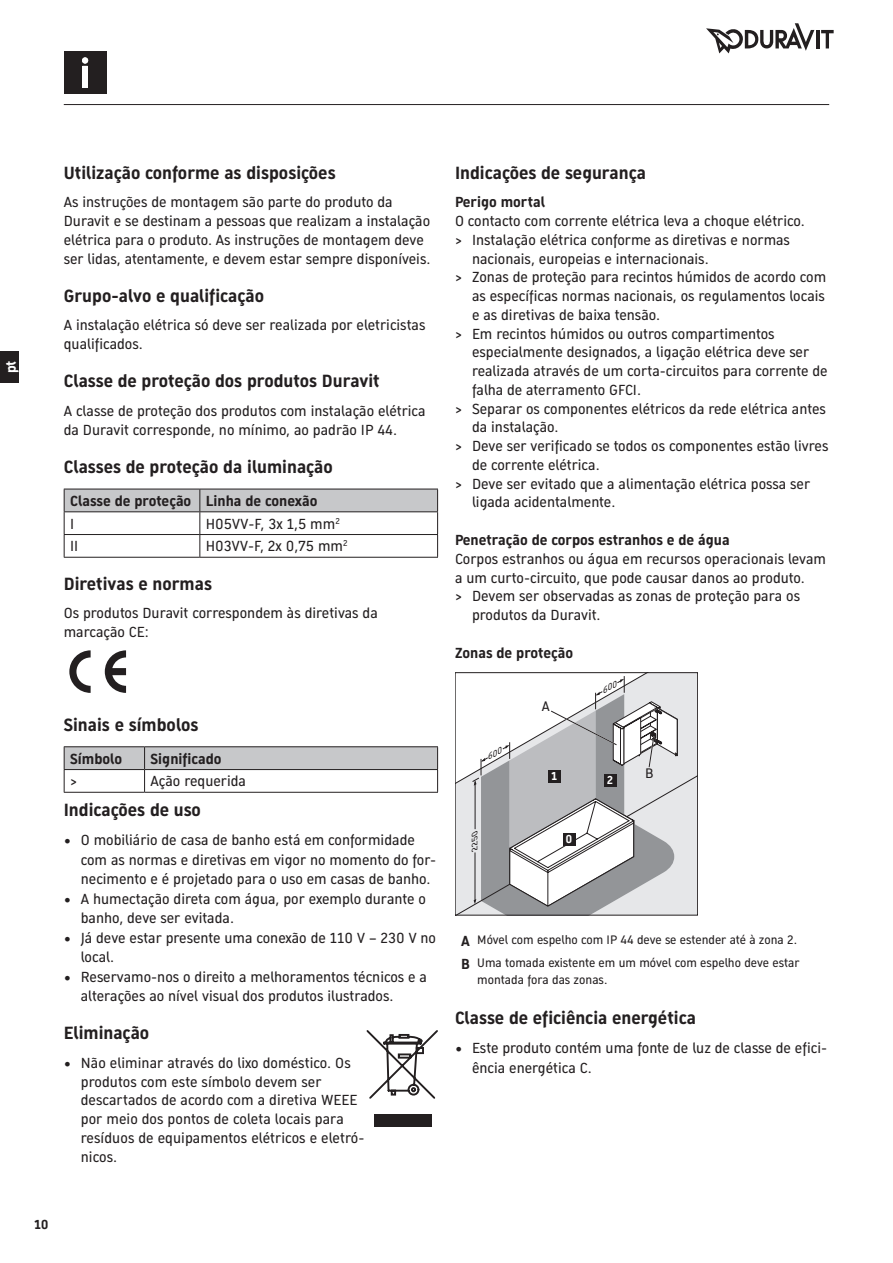
<style>
.page{position:relative;width:893px;height:1263px;background:#fff}
.page>*{position:absolute;margin:0;border:0;box-sizing:border-box;transform-origin:0 0}
.t1{font:700 17.25px "Dura Sans 2014 c";color:#231f20}
.t2{font:14.25px/18.8px "Dura Sans 2014 c";color:#231f20}
.t3{font:700 14.25px "Dura Sans 2014 c";color:#231f20}
.t4{font:13.5px "Dura Sans 2014 c";color:#231f20}
.t5{font:700 13.5px "Dura Sans 2014 c";color:#fff}
.t6{font:700 12.75px "Dura Sans 2014 c";color:#231f20}
.t7{font:12px/22.8px "Dura Sans 2014 c";color:#231f20}
.t8{font:700 11.25px "Dura Sans 2014 c";color:#fff}
.t9{font:italic 7.8px "Dura Sans 2014 c";color:#231f20;scale:1.15 1}
.s1{font-family:"Dura Sans 110211"}
.s2{font-weight:700;font-size:14.25px}
</style>
<div class="page">
<hr style="left:64px;top:557px;width:136px;height:1px;background:#231f20">
<hr style="left:200px;top:557px;width:238px;height:1px;background:#231f20">
<svg style="left:64px;top:489px;width:374px;height:68px"></svg>
<hr style="left:64px;top:511px;width:136px;height:1px;background:#231f20">
<hr style="left:200px;top:511px;width:238px;height:1px;background:#231f20">
<svg style="left:69px;top:650px;width:22px;height:43px"></svg>
<svg style="left:105px;top:650px;width:21px;height:43px"></svg>
<hr style="left:64px;top:792px;width:81px;height:1px;background:#231f20">
<hr style="left:145px;top:792px;width:293px;height:1px;background:#231f20">
<hr style="left:64px;top:746px;width:81px;height:1px;background:#231f20">
<hr style="left:145px;top:746px;width:293px;height:1px;background:#231f20">
<svg style="left:64px;top:747px;width:374px;height:45px"></svg>
<hr style="left:64px;top:769px;width:81px;height:1px;background:#231f20">
<hr style="left:145px;top:769px;width:293px;height:1px;background:#231f20">
<div style="left:640px;top:674px;width:56px;height:233px;background:#e6e7e9"></div>
<div style="left:374px;top:1114px;width:58px;height:13px;background:#231f20"></div>
<svg style="left:366px;top:1030px;width:72px;height:69px"></svg>
<hr style="left:816px;top:30px;width:3px;height:18px;background:#231f20">
<svg style="left:821px;top:30px;width:13px;height:18px"></svg>
<svg style="left:706px;top:23px;width:108px;height:30px"></svg>
<hr style="left:64px;top:104px;width:765px;height:1px;background:#231f20">
<div style="left:0;top:351px;width:19px;height:32px;background:#231f20"></div>
<div style="left:64px;top:51px;width:42px;height:43px;background:#231f20"></div>
<svg style="left:82px;top:57px;width:6px;height:30px"></svg>
<svg style="left:455px;top:676px;width:223px;height:239px"></svg>
<p class="t5" style="left:2px;top:373px;width:14px;rotate:-90deg">pt</p>
<p class="t1" style="left:64px;top:161px;width:273px">Utilização conforme as disposições</p>
<p class="t2" style="left:64px;top:193px;width:368px">As instruções de montagem são parte do produto da Duravit e se destinam a pessoas que realizam a instalação elétrica para o produto. As instruções de montagem deve ser lidas, atentamente, e devem estar sempre disponíveis.</p>
<p class="t1" style="left:64px;top:284px;width:202px">Grupo-alvo e qualificação</p>
<p class="t2" style="left:64px;top:316px;width:363px">A instalação elétrica só deve ser realizada por eletricistas qualificados.</p>
<p class="t1" style="left:64px;top:369px;width:317px">Classe de proteção dos produtos Duravit</p>
<p class="t2" style="left:64px;top:402px;width:363px">A classe de proteção dos produtos com instalação elétrica da Duravit corresponde, no mínimo, ao padrão IP 44.</p>
<p class="t1" style="left:64px;top:455px;width:271px">Classes de proteção da iluminação</p>
<p class="t3" style="left:70px;top:491px;width:249px">Classe de proteção Linha de conexão</p>
<p class="t2" style="left:70px;top:514px;width:6px">I</p>
<p class="t2" style="left:206px;top:514px;width:135px">H05VV-F, 3x 1,5 mm<sup>2</sup></p>
<p class="t2" style="left:70px;top:537px;width:10px">II</p>
<p class="t2" style="left:206px;top:537px;width:143px">H03VV-F, 2x 0,75 mm<sup>2</sup></p>
<p class="t1" style="left:64px;top:572px;width:150px">Diretivas e normas</p>
<p class="t2" style="left:64px;top:604px;width:316px">Os produtos Duravit correspondem às diretivas da marcação CE:</p>
<p class="t1" style="left:64px;top:712px;width:136px">Sinais e símbolos</p>
<p class="t3" style="left:70px;top:748px;width:54px">Símbolo</p>
<p class="t3" style="left:151px;top:748px;width:72px">Significado</p>
<p class="t2" style="left:70px;top:772px;width:9px">&gt;</p>
<p class="t2" style="left:151px;top:772px;width:97px">Ação requerida</p>
<p class="t1" style="left:64px;top:798px;width:139px">Indicações de uso</p>
<p class="t2" style="left:81px;top:830px;width:357px;line-height:19.5px;text-indent:-17px">• O mobiliário de casa de banho está em conformidade com as normas e diretivas em vigor no momento do for&shy;necimento e é projetado para o uso em casas de banho.</p>
<p class="t2" style="left:81px;top:889px;width:347px;line-height:19.5px;text-indent:-17px">• A humectação direta com água, por exemplo durante o banho, deve ser evitada.</p>
<p class="t2" style="left:81px;top:928px;width:357px;line-height:19.5px;text-indent:-17px">• Já deve estar presente uma conexão de 110 V – 230 V no local.</p>
<p class="t2" style="left:81px;top:967px;width:348px;line-height:19.5px;text-indent:-17px">• Reservamo-nos o direito a melhoramentos técnicos e a alterações ao nível visual dos produtos ilustrados.</p>
<p class="t1" style="left:64px;top:1021px;width:87px">Eliminação</p>
<p class="t2" style="left:81px;top:1053px;width:285px;text-indent:-17px">• Não eliminar através do lixo doméstico. Os produtos com este símbolo devem ser descartados de acordo com a diretiva WEEE por meio dos pontos de coleta locais para resíduos de equipamentos elétricos e eletró&shy;nicos.</p>
<p class="t1" style="left:455px;top:161px;width:193px">Indicações de segurança</p>
<p class="t3" style="left:455px;top:192px;width:92px">Perigo mortal</p>
<p class="t2" style="left:455px;top:212px;width:351px">O contacto com corrente elétrica leva a choque elétrico.</p>
<p class="t2" style="left:455px;top:231px;width:337px"><span class="s1">&gt;</span> Instalação elétrica conforme as diretivas e normas</p>
<p class="t2" style="left:472px;top:249px;width:238px">nacionais, europeias e internacionais.</p>
<p class="t2" style="left:455px;top:268px;width:373px"><span class="s1">&gt;</span> Zonas de proteção para recintos húmidos de acordo com</p>
<p class="t2" style="left:472px;top:287px;width:354px">as específicas normas nacionais, os regulamentos locais</p>
<p class="t2" style="left:472px;top:306px;width:189px">e as diretivas de baixa tensão.</p>
<p class="t2" style="left:455px;top:324px;width:321px"><span class="s1">&gt;</span> Em recintos húmidos ou outros compartimentos</p>
<p class="t2" style="left:472px;top:343px;width:339px">especialmente designados, a ligação elétrica deve ser</p>
<p class="t2" style="left:472px;top:362px;width:357px">realizada através de um corta-circuitos para corrente de</p>
<p class="t2" style="left:472px;top:381px;width:170px">falha de aterramento GFCI.</p>
<p class="t2" style="left:455px;top:399px;width:372px"><span class="s1">&gt;</span> Separar os componentes elétricos da rede elétrica antes</p>
<p class="t2" style="left:472px;top:418px;width:88px">da instalação.</p>
<p class="t2" style="left:455px;top:437px;width:375px"><span class="s1">&gt;</span> Deve ser verificado se todos os componentes estão livres</p>
<p class="t2" style="left:472px;top:456px;width:129px">de corrente elétrica.</p>
<p class="t2" style="left:455px;top:474px;width:357px"><span class="s1">&gt;</span> Deve ser evitado que a alimentação elétrica possa ser</p>
<p class="t2" style="left:472px;top:493px;width:145px">ligada acidentalmente.</p>
<p class="t3" style="left:455px;top:530px;width:276px">Penetração de corpos estranhos e de água</p>
<p class="t2" style="left:455px;top:549px;width:373px">Corpos estranhos ou água em recursos operacionais levam</p>
<p class="t2" style="left:455px;top:568px;width:351px">a um curto-circuito, que pode causar danos ao produto.</p>
<p class="t2" style="left:455px;top:587px;width:347px"><span class="s1">&gt;</span> Devem ser observadas as zonas de proteção para os</p>
<p class="t2" style="left:472px;top:606px;width:130px">produtos da Duravit.</p>
<p class="t3" style="left:455px;top:642px;width:120px">Zonas de proteção</p>
<p class="t4" style="left:542px;top:697px;width:9px">A</p>
<p class="t8" style="left:551px;top:768px;width:8px">1</p>
<p class="t8" style="left:607px;top:772px;width:8px">2</p>
<p class="t9" style="left:469px;top:850px;width:25px;rotate:-90deg">2250</p>
<p class="t8" style="left:566px;top:831px;width:8px">0</p>
<p class="t4" style="left:645px;top:764px;width:10px">B</p>
<p class="t7" style="left:461px;top:929px;width:340px"><span class="s2">A</span> Móvel com espelho com IP 44 deve se estender até à zona 2.<br><span class="s2">B</span> Uma tomada existente em um móvel com espelho deve estar</p>
<p class="t7" style="left:477px;top:968px;width:132px">montada fora das zonas.</p>
<p class="t1" style="left:455px;top:1006px;width:242px">Classe de eficiência energética</p>
<p class="t2" style="left:472px;top:1038px;width:357px;line-height:19.5px;text-indent:-17px">• Este produto contém uma fonte de luz de classe de efici&shy;ência energética C.</p>
<p class="t6" style="left:34px;top:1215px;width:16px">10</p>
</div>
